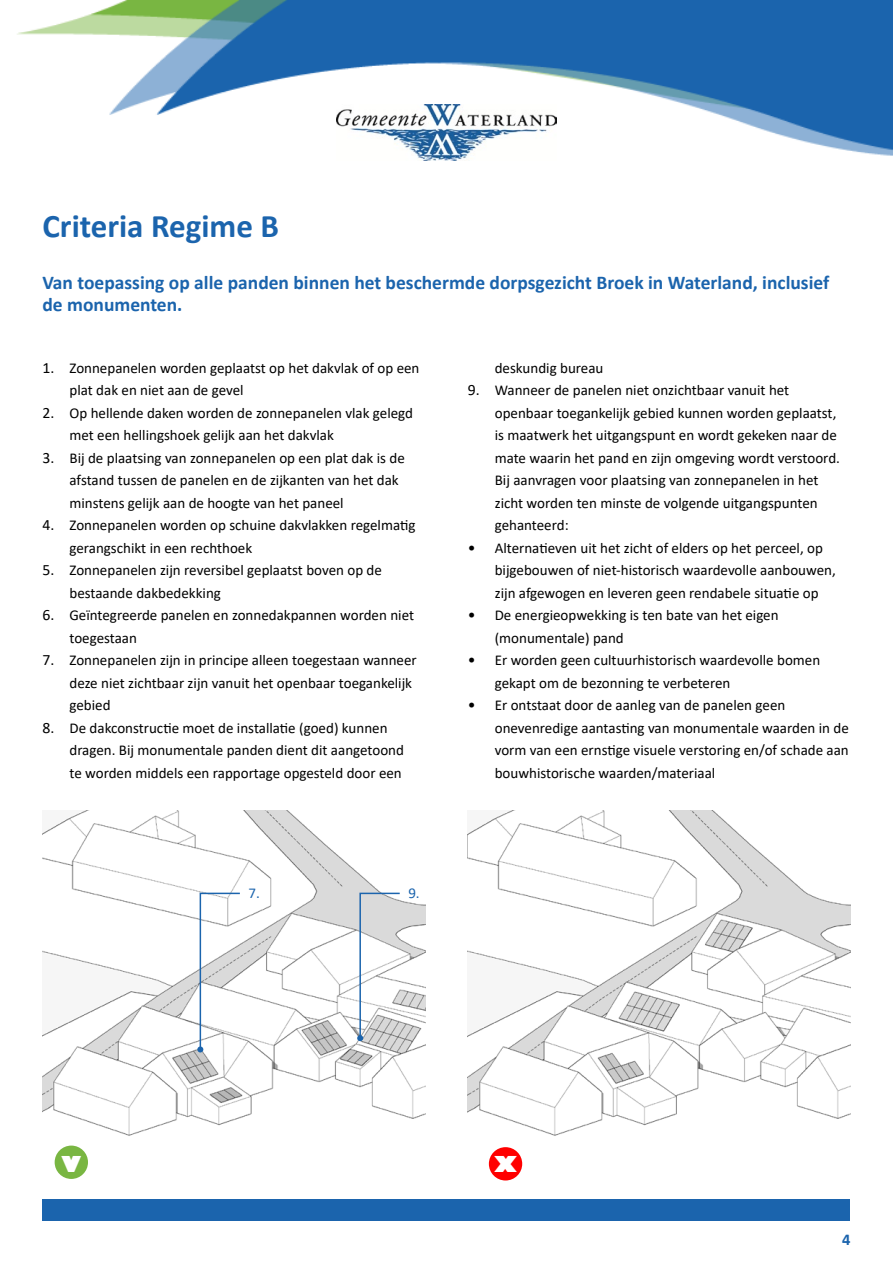
<style>
.page{position:relative;width:893px;height:1263px;background:#fff}
.page>*{position:absolute;margin:0;border:0;box-sizing:border-box;transform-origin:0 0}
.t1{font:700 33px "Calibri";color:#1b64ad}
.t2{font:800 27px "Gill Sans";color:#fff}
.t3{font:700 19.5px/22.5px "Calibri";color:#1b64ad}
.t4{font:700 16.5px "Calibri";color:#1b64ad}
.t5{font:15px/22.5px "Calibri";color:#000}
.t6{font:15px "Calibri";color:#1b64ad}
.s1{font-size:15.75px}
</style>
<div class="page">
<img style="left:17px;top:0;width:876px;height:156px">
<img style="left:337px;top:104px;width:219px;height:57px">
<div style="left:43px;top:1199px;width:807px;height:21px;background:#1b64ad"></div>
<img style="left:468px;top:810px;width:382px;height:361px">
<img style="left:43px;top:810px;width:382px;height:361px">
<svg style="left:357px;top:892px;width:44px;height:149px"></svg>
<svg style="left:197px;top:892px;width:44px;height:160px"></svg>
<div style="left:489px;top:1147px;width:33px;height:33px;background:#f00;border-radius:50%"></div>
<div style="left:55px;top:1145px;width:33px;height:34px;background:#79b642;border-radius:50%"></div>
<h1 class="t1" style="left:43px;top:203px;width:238px">Criteria Regime B</h1>
<h3 class="t3" style="left:43px;top:271px;width:788px">Van toepassing op alle panden binnen het beschermde dorpsgezicht Broek in Waterland, inclusief de monumenten.</h3>
<p class="t5" style="left:70px;top:356px;width:351px;text-indent:-27px"><span class="s1">1.</span> Zonnepanelen worden geplaatst op het dakvlak of op een plat dak en niet aan de gevel</p>
<p class="t5" style="left:70px;top:401px;width:345px;text-indent:-27px"><span class="s1">2.</span> Op hellende daken worden de zonnepanelen vlak gelegd met een hellingshoek gelijk aan het dakvlak</p>
<p class="t5" style="left:70px;top:446px;width:337px;text-indent:-27px"><span class="s1">3.</span> Bij de plaatsing van zonnepanelen op een plat dak is de afstand tussen de panelen en de zijkanten van het dak minstens gelijk aan de hoogte van het paneel</p>
<p class="t5" style="left:70px;top:514px;width:347px;text-indent:-27px"><span class="s1">4.</span> Zonnepanelen worden op schuine dakvlakken regelmatig gerangschikt in een rechthoek</p>
<p class="t5" style="left:70px;top:559px;width:314px;text-indent:-27px"><span class="s1">5.</span> Zonnepanelen zijn reversibel geplaatst boven op de bestaande dakbedekking</p>
<p class="t5" style="left:70px;top:604px;width:346px;text-indent:-27px"><span class="s1">6.</span> Geïntegreerde panelen en zonnedakpannen worden niet toegestaan</p>
<p class="t5" style="left:70px;top:649px;width:349px;text-indent:-27px"><span class="s1">7.</span> Zonnepanelen zijn in principe alleen toegestaan wanneer deze niet zichtbaar zijn vanuit het openbaar toegankelijk gebied</p>
<p class="t5" style="left:70px;top:716px;width:336px;text-indent:-27px"><span class="s1">8.</span> De dakconstructie moet de installatie (goed) kunnen dragen. Bij monumentale panden dient dit aangetoond te worden middels een rapportage opgesteld door een</p>
<p class="t6" style="left:249px;top:882px;width:13px">7.</p>
<p class="t6" style="left:408px;top:882px;width:13px">9.</p>
<p class="t5" style="left:495px;top:356px;width:110px">deskundig bureau</p>
<p class="t5" style="left:495px;top:379px;width:347px;text-indent:-27px"><span class="s1">9.</span> Wanneer de panelen niet onzichtbaar vanuit het openbaar toegankelijk gebied kunnen worden geplaatst, is maatwerk het uitgangspunt en wordt gekeken naar de mate waarin het pand en zijn omgeving wordt verstoord.<br>Bij aanvragen voor plaatsing van zonnepanelen in het zicht worden ten minste de volgende uitgangspunten gehanteerd:</p>
<p class="t5" style="left:495px;top:536px;width:343px;text-indent:-27px"><span class="s1">•</span> Alternatieven uit het zicht of elders op het perceel, op bijgebouwen of niet-historisch waardevolle aanbouwen, zijn afgewogen en leveren geen rendabele situatie op</p>
<p class="t5" style="left:495px;top:604px;width:285px;text-indent:-27px"><span class="s1">•</span> De energieopwekking is ten bate van het eigen (monumentale) pand</p>
<p class="t5" style="left:495px;top:649px;width:327px;text-indent:-27px"><span class="s1">•</span> Er worden geen cultuurhistorisch waardevolle bomen gekapt om de bezonning te verbeteren</p>
<p class="t5" style="left:495px;top:694px;width:356px;text-indent:-27px"><span class="s1">•</span> Er ontstaat door de aanleg van de panelen geen onevenredige aantasting van monumentale waarden in de vorm van een ernstige visuele verstoring en/of schade aan bouwhistorische waarden/materiaal</p>
<h2 class="t2" style="left:61px;top:1145px;width:21px">v</h2>
<h2 class="t2" style="left:494px;top:1145px;width:25px">x</h2>
<p class="t4" style="left:842px;top:1228px;width:10px">4</p>
</div>
